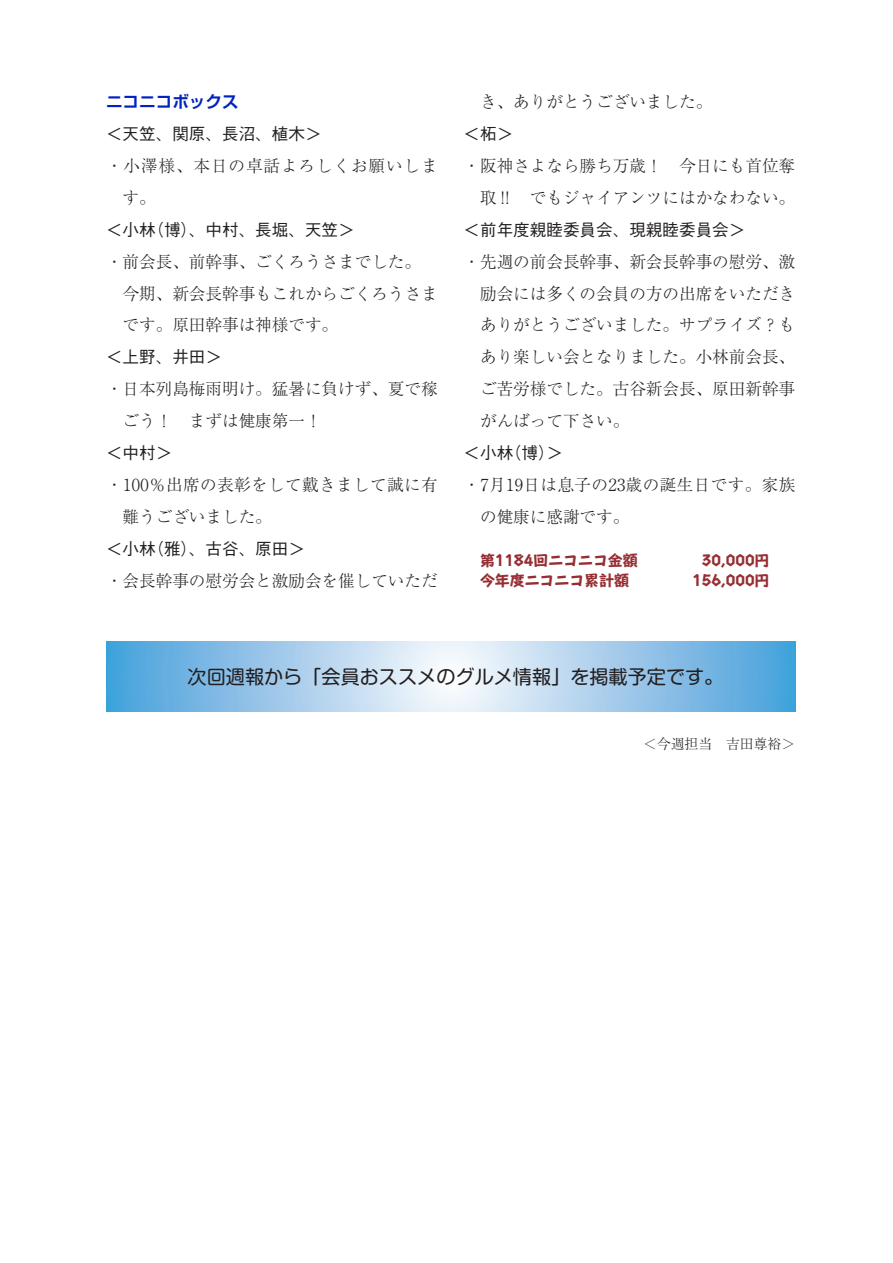
<style>
.page{position:relative;width:893px;height:1263px;background:#fff}
.page>*{position:absolute;margin:0;border:0;box-sizing:border-box;transform-origin:0 0}
.t1{font:19.2px "Shin M Go Pro";color:#231f20}
.t2{font:300 16.65px/32px "Ryumin Pr 6 N";color:#231f20}
.t3{font:500 16.65px "Gothic BBB Pr 6 N";color:#231f20}
.t4{font:300 16.65px/32px "Ryumin Pr 6 N";letter-spacing:.025em;color:#231f20}
.t5{font:300 16.65px/32px "Ryumin Pr 6 N";letter-spacing:.055em;color:#231f20}
.t6{font:700 16.65px "Shin Go Pr 5 De";color:#0023bf}
.t7{font:700 14.85px "Take Std";color:#962e33}
.ETC小見出し{font:300 13.8px "Ryumin Pr 6 N";color:#231f20}
</style>
<div class="page">
<svg style="left:106px;top:641px;width:689px;height:70px;background:#9fcbeb"></svg>
<p class="t6" style="left:106px;top:88px;width:134px">ニコニコボックス</p>
<p class="t3" style="left:106px;top:120px;width:217px">＜天笠、関原、長沼、植木＞</p>
<p class="t5" style="left:123px;top:149px;width:317px;text-indent:-17px">・小澤様、本日の卓話よろしくお願いします。</p>
<p class="t3" style="left:106px;top:216px;width:250px">＜小林（博）、中村、長堀、天笠＞</p>
<p class="t2" style="left:106px;top:244px;width:317px">・前会長、前幹事、ごくろうさまでした。</p>
<p class="t2" style="left:123px;top:276px;width:317px;text-indent:-17px">　今期、新会長幹事もこれからごくろうさまです。原田幹事は神様です。</p>
<p class="t3" style="left:106px;top:344px;width:118px">＜上野、井田＞</p>
<p class="t2" style="left:123px;top:372px;width:317px;text-indent:-17px">・日本列島梅雨明け。猛暑に負けず、夏で稼ごう！　まずは健康第一！</p>
<p class="t3" style="left:106px;top:439px;width:68px">＜中村＞</p>
<p class="t4" style="left:123px;top:468px;width:317px;text-indent:-17px">・100％出席の表彰をして戴きまして誠に有難うございました。</p>
<p class="t3" style="left:106px;top:535px;width:200px">＜小林（雅）、古谷、原田＞</p>
<p class="t2" style="left:106px;top:563px;width:333px">・会長幹事の慰労会と激励会を催していただ</p>
<p class="t2" style="left:480px;top:85px;width:234px">き、ありがとうございました。</p>
<p class="t3" style="left:463px;top:120px;width:51px">＜柘＞</p>
<p class="t2" style="left:463px;top:149px;width:333px;text-align:right">・阪神さよなら勝ち万歳！　今日にも首位奪取‼　でもジャイアンツにはかなわない。</p>
<p class="t3" style="left:463px;top:216px;width:283px">＜前年度親睦委員会、現親睦委員会＞</p>
<p class="t2" style="left:480px;top:244px;width:317px;text-align:justify;text-indent:-17px">・先週の前会長幹事、新会長幹事の慰労、激励会には多くの会員の方の出席をいただきありがとうございました。サプライズ？もあり楽しい会となりました。小林前会長、ご苦労様でした。古谷新会長、原田新幹事がんばって下さい。</p>
<p class="t3" style="left:463px;top:439px;width:101px">＜小林（博）＞</p>
<p class="t4" style="left:480px;top:468px;width:317px;text-indent:-17px">・7月19日は息子の23歳の誕生日です。家族の健康に感謝です。</p>
<p class="t7" style="left:480px;top:548px;width:159px">第1184回ニコニコ金額</p>
<p class="t7" style="left:702px;top:548px;width:69px">30,000円</p>
<p class="t7" style="left:480px;top:568px;width:150px">今年度ニコニコ累計額</p>
<p class="t7" style="left:692px;top:568px;width:79px">156,000円</p>
<p class="t1" style="left:188px;top:662px;width:537px">次回週報から「会員おススメのグルメ情報」を掲載予定です。</p>
<p class="ETC小見出し" style="left:643px;top:733px;width:154px">＜今週担当　吉田尊裕＞</p>
</div>
